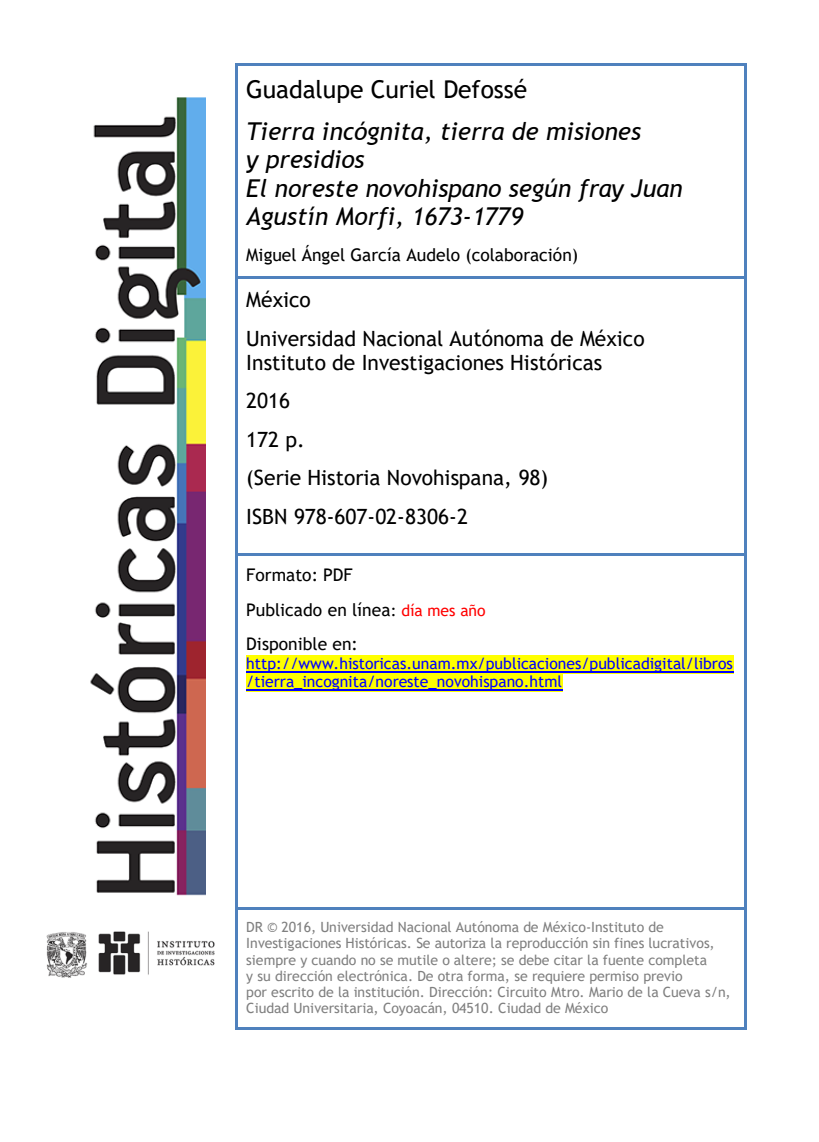
<style>
.page{position:relative;width:819px;height:1142px;background:#fff}
.page>*{position:absolute;margin:0;border:0;box-sizing:border-box;transform-origin:0 0}
.t1{font:italic 24.5px/28.3px "Trebuchet MS";color:#000}
.t2{font:24.5px "Trebuchet MS";color:#000}
.t3{font:21px/24.3px "Trebuchet MS";color:#000}
.t4{font:17.5px "Trebuchet MS";color:#000}
.t5{font:15.75px/18px "Trebuchet MS";color:#00f}
.t6{font:14px/16.3px "Trebuchet MS";color:#808080}
.s1{font-size:15.75px}
.s2{font-size:15.75px;color:#f00}
</style>
<div class="page">
<svg style="left:235px;top:63px;width:3px;height:13px"></svg>
<hr style="left:238px;top:63px;width:506px;height:3px;background:#4f81bd">
<svg style="left:744px;top:63px;width:3px;height:13px"></svg>
<hr style="left:235px;top:76px;width:3px;height:200px;background:#4f81bd">
<hr style="left:744px;top:76px;width:3px;height:200px;background:#4f81bd">
<svg style="left:235px;top:276px;width:3px;height:13px"></svg>
<hr style="left:238px;top:276px;width:506px;height:2px;background:#4f81bd">
<svg style="left:744px;top:276px;width:3px;height:13px"></svg>
<hr style="left:235px;top:289px;width:3px;height:264px;background:#4f81bd">
<hr style="left:744px;top:289px;width:3px;height:264px;background:#4f81bd">
<div style="left:246px;top:655px;width:487px;height:18px;background:#ff0"></div>
<hr style="left:246px;top:671px;width:487px;height:1px;background:#00f">
<div style="left:246px;top:673px;width:316px;height:18px;background:#ff0"></div>
<hr style="left:246px;top:689px;width:316px;height:1px;background:#00f">
<svg style="left:235px;top:553px;width:3px;height:13px"></svg>
<hr style="left:238px;top:553px;width:506px;height:3px;background:#4f81bd">
<svg style="left:744px;top:553px;width:3px;height:13px"></svg>
<hr style="left:235px;top:566px;width:3px;height:340px;background:#4f81bd">
<hr style="left:744px;top:566px;width:3px;height:340px;background:#4f81bd">
<svg style="left:235px;top:906px;width:3px;height:13px"></svg>
<hr style="left:238px;top:906px;width:506px;height:3px;background:#4f81bd">
<svg style="left:744px;top:906px;width:3px;height:13px"></svg>
<hr style="left:235px;top:919px;width:3px;height:107px;background:#4f81bd">
<hr style="left:238px;top:1026px;width:506px;height:3px;background:#4f81bd">
<hr style="left:744px;top:919px;width:3px;height:107px;background:#4f81bd">
<img style="left:90px;top:97px;width:115px;height:799px">
<img style="left:46px;top:931px;width:169px;height:47px">
<p class="t2" style="left:246px;top:74px;width:282px">Guadalupe Curiel Defossé</p>
<p class="t1" style="left:246px;top:117px;width:396px">Tierra incógnita, tierra de misiones y presidios</p>
<p class="t1" style="left:246px;top:174px;width:438px">El noreste novohispano según fray Juan<br>Agustín Morfi, 1673-1779</p>
<p class="t4" style="left:246px;top:245px;width:333px">Miguel Ángel García Audelo (colaboración)</p>
<p class="t3" style="left:246px;top:287px;width:66px">México</p>
<p class="t3" style="left:246px;top:326px;width:400px">Universidad Nacional Autónoma de México<br>Instituto de Investigaciones Históricas</p>
<p class="t3" style="left:246px;top:388px;width:46px">2016</p>
<p class="t3" style="left:246px;top:427px;width:60px">172 p.</p>
<p class="t3" style="left:246px;top:465px;width:303px">(Serie Historia Novohispana, 98)</p>
<p class="t3" style="left:246px;top:504px;width:223px">ISBN 978-607-02-8306-2</p>
<p class="t4" style="left:246px;top:565px;width:108px">Formato: PDF</p>
<p class="t4" style="left:246px;top:599px;width:241px">Publicado en línea<span class="s1">:</span> <span class="s2">día mes año</span></p>
<p class="t4" style="left:246px;top:633px;width:113px">Disponible en:</p>
<p class="t5" style="left:246px;top:654px;width:488px">http://www.historicas.unam.mx/publicaciones/publicadigital/libros /tierra_incognita/noreste_novohispano.html</p>
<p class="t6" style="left:246px;top:918px;width:486px">DR © 2016, Universidad Nacional Autónoma de México-Instituto de Investigaciones Históricas. Se autoriza la reproducción sin fines lucrativos, siempre y cuando no se mutile o altere; se debe citar la fuente completa<br>y su dirección electrónica. De otra forma, se requiere permiso previo<br>por escrito de la institución. Dirección: Circuito Mtro. Mario de la Cueva s/n, Ciudad Universitaria, Coyoacán, 04510. Ciudad de México</p>
</div>
